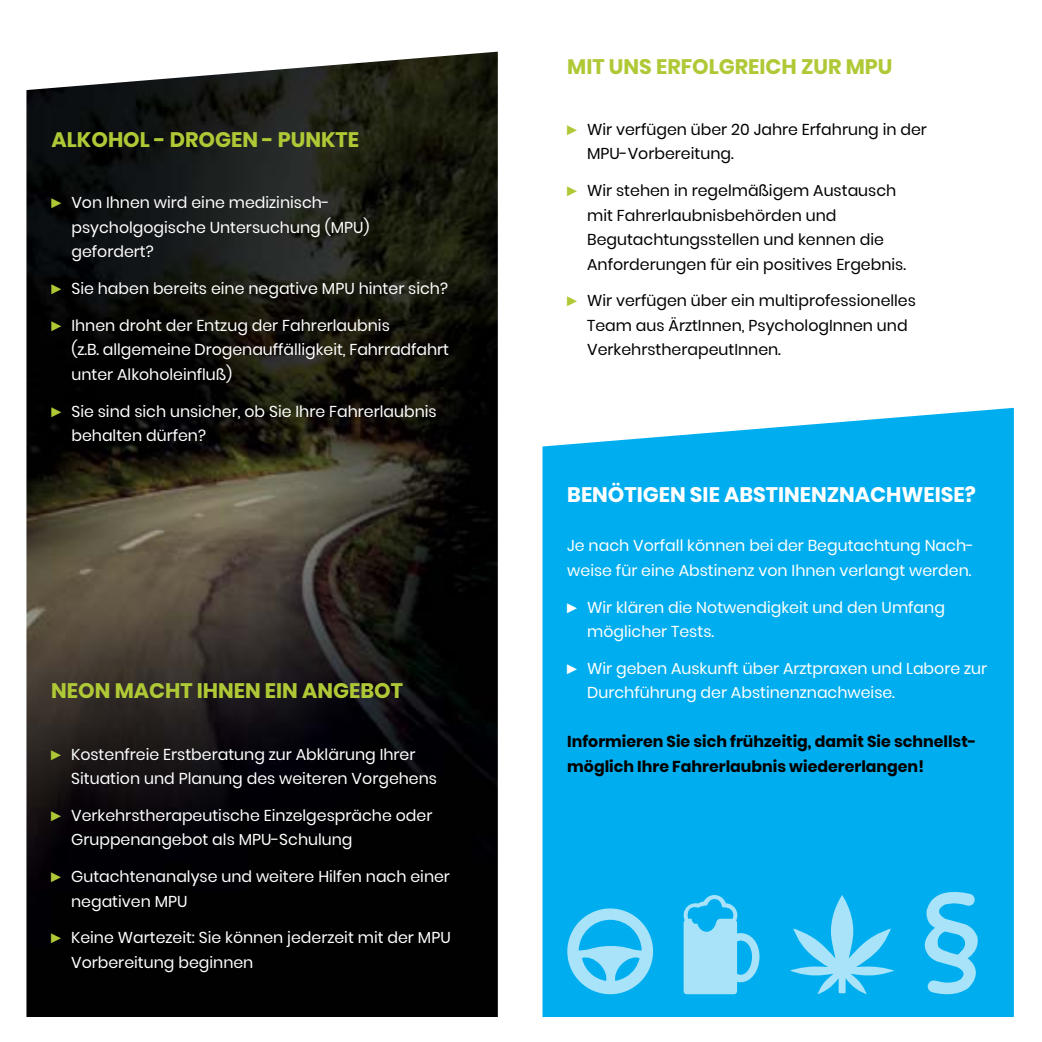
<style>
.page{position:relative;width:1042px;height:1042px;background:#fff}
.page>*{position:absolute;margin:0;border:0;box-sizing:border-box;transform-origin:0 0}
.t1{font:700 21px "Poppins";color:#afc936}
.t2{font:700 21px "Poppins";color:#fff}
.t3{font:15.75px/24.5px "Poppins";color:#fff}
.t4{font:15.75px/24.5px "Poppins";color:#000}
.t5{font:700 15.75px/24.5px "Poppins";color:#000}
.s1{font-family:"Arial Narrow";font-size:14px;color:#afc936}
.s2{font-family:"Arial Narrow";font-size:14px}
</style>
<div class="page">
<div style="left:542px;top:408px;width:472px;height:609px;background:#00aeef"></div>
<img style="left:26px;top:52px;width:472px;height:965px">
<svg style="left:683px;top:895px;width:76px;height:99px"></svg>
<svg style="left:924px;top:887px;width:61px;height:109px"></svg>
<svg style="left:790px;top:895px;width:104px;height:99px"></svg>
<svg style="left:567px;top:908px;width:86px;height:86px"></svg>
<h1 class="t1" style="left:52px;top:127px;width:309px">ALKOHOL - DROGEN - PUNKTE</h1>
<p class="t3" style="left:71px;top:191px;width:300px;text-indent:-20px"><span class="s1">►</span> Von Ihnen wird eine medizinisch&shy;psycholgogische Untersuchung (MPU) gefordert?</p>
<p class="t3" style="left:52px;top:276px;width:398px"><span class="s1">►</span> Sie haben bereits eine negative MPU hinter sich?</p>
<p class="t3" style="left:71px;top:313px;width:379px;text-indent:-20px"><span class="s1">►</span> Ihnen droht der Entzug der Fahrerlaubnis<br>(z.B. allgemeine Drogenauffälligkeit, Fahrradfahrt unter Alkoholeinfluß)</p>
<p class="t3" style="left:71px;top:399px;width:367px;text-indent:-20px"><span class="s1">►</span> Sie sind sich unsicher, ob Sie Ihre Fahrerlaubnis behalten dürfen?</p>
<h1 class="t1" style="left:51px;top:679px;width:353px">NEON MACHT IHNEN EIN ANGEBOT</h1>
<p class="t3" style="left:71px;top:742px;width:367px;text-indent:-20px"><span class="s1">►</span> Kostenfreie Erstberatung zur Abklärung Ihrer<br>Situation und Planung des weiteren Vorgehens</p>
<p class="t3" style="left:71px;top:803px;width:363px;text-indent:-20px"><span class="s1">►</span> Verkehrstherapeutische Einzelgespräche oder<br>Gruppenangebot als MPU-Schulung</p>
<p class="t3" style="left:71px;top:864px;width:380px;text-indent:-20px"><span class="s1">►</span> Gutachtenanalyse und weitere Hilfen nach einer negativen MPU</p>
<p class="t3" style="left:71px;top:926px;width:381px;text-indent:-20px"><span class="s1">►</span> Keine Wartezeit: Sie können jederzeit mit der MPU<br>Vorbereitung beginnen</p>
<h1 class="t1" style="left:567px;top:54px;width:13px">mit</h1>
<h1 class="t1" style="left:609px;top:54px;width:86px">uns erfolg</h1>
<h1 class="t1" style="left:735px;top:54px;width:159px">reich zur MPU</h1>
<p class="t4" style="left:587px;top:117px;width:341px;text-indent:-20px"><span class="s1">►</span> Wir verfügen über 20 Jahre Erfahrung in der<br>MPU-Vorbereitung.</p>
<p class="t4" style="left:587px;top:178px;width:320px;text-indent:-20px"><span class="s1">►</span> Wir stehen in regelmäßigem Austausch mit Fahrerlaubnisbehörden und Begutachtungsstellen und kennen die Anforderungen für ein positives Ergebnis.</p>
<p class="t4" style="left:587px;top:289px;width:330px;text-indent:-20px"><span class="s1">►</span> Wir verfügen über ein multiprofessionelles<br>Team aus ÄrztInnen, PsychologInnen und<br>VerkehrstherapeutInnen.</p>
<h1 class="t2" style="left:567px;top:483px;width:410px">BENÖTIGEN SIE ABSTINENZNACHWEISE?</h1>
<p class="t3" style="left:567px;top:534px;width:408px">Je nach Vorfall können bei der Begutachtung Nach&shy;weise für eine Abstinenz von Ihnen verlangt werden.</p>
<p class="t3" style="left:587px;top:595px;width:359px;text-indent:-20px"><span class="s2">►</span> Wir klären die Notwendigkeit und den Umfang möglicher Tests.</p>
<p class="t3" style="left:587px;top:656px;width:401px;text-indent:-20px"><span class="s2">►</span> Wir geben Auskunft über Arztpraxen und Labore zur<br>Durchführung der Abstinenznachweise.</p>
<p class="t5" style="left:567px;top:730px;width:410px">Informieren Sie sich frühzeitig, damit Sie schnellst&shy;möglich Ihre Fahrerlaubnis wiedererlangen!</p>
</div>
